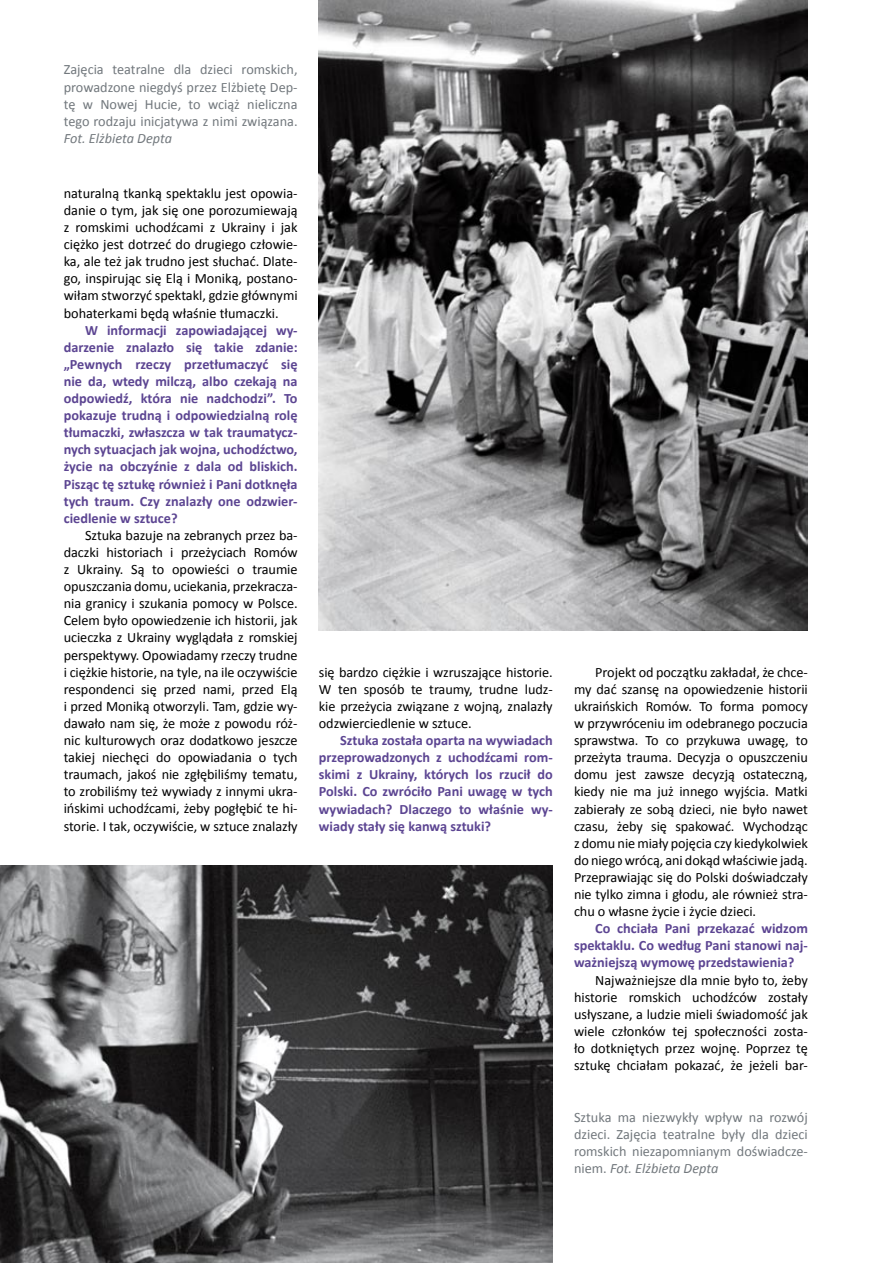
<style>
.page{position:relative;width:893px;height:1263px;background:#fff}
.page>*{position:absolute;margin:0;border:0;box-sizing:border-box;transform-origin:0 0}
.t1{font:14.25px/17.1px "Calibri";letter-spacing:-.005em;color:#000;text-align:justify}
.t2{font:700 14.25px/17.1px "Calibri";color:#5c4592;text-align:justify}
.t3{font:14.25px/17.1px "Calibri";color:#72787d;text-align:justify}
.t4{font:italic 14.25px "Calibri";color:#72787d}
.s1{font-style:italic}
</style>
<div class="page">
<img style="left:0;top:865px;width:553px;height:398px">
<img style="left:319px;top:0;width:489px;height:630px">
<p class="t3" style="left:64px;top:60px;width:235px">Zajęcia teatralne dla dzieci romskich, prowadzone niegdyś przez Elżbietę Dep&shy;tę w Nowej Hucie, to wciąż nieliczna tego rodzaju inicjatywa z nimi związana.</p>
<p class="t4" style="left:64px;top:129px;width:110px">Fot. Elżbieta Depta</p>
<p class="t1" style="left:64px;top:184px;width:235px">naturalną tkanką spektaklu jest opowia&shy;danie o tym, jak się one porozumiewają z romskimi uchodźcami z Ukrainy i jak ciężko jest dotrzeć do drugiego człowie&shy;ka, ale też jak trudno jest słuchać. Dlate&shy;go, inspirując się Elą i Moniką, postano&shy;wiłam stworzyć spektakl, gdzie głównymi bohaterkami będą właśnie tłumaczki.</p>
<p class="t2" style="left:64px;top:321px;width:235px;text-indent:21px">W informacji zapowiadającej wy&shy;darzenie znalazło się takie zdanie: „Pewnych rzeczy przetłumaczyć się nie da, wtedy milczą, albo czekają na odpowiedź, która nie nadchodzi”. To pokazuje trudną i odpowiedzialną rolę tłumaczki, zwłaszcza w tak traumatycz&shy;nych sytuacjach jak wojna, uchodźctwo, życie na obczyźnie z dala od bliskich.<br>Pisząc tę sztukę również i Pani dotknęła tych traum. Czy znalazły one odzwier&shy;ciedlenie w sztuce?</p>
<p class="t1" style="left:64px;top:526px;width:235px;text-indent:21px">Sztuka bazuje na zebranych przez ba&shy;daczki historiach i przeżyciach Romów z Ukrainy. Są to opowieści o traumie opuszczania domu, uciekania, przekracza&shy;nia granicy i szukania pomocy w Polsce.<br>Celem było opowiedzenie ich historii, jak ucieczka z Ukrainy wyglądała z romskiej perspektywy. Opowiadamy rzeczy trudne i ciężkie historie, na tyle, na ile oczywiście respondenci się przed nami, przed Elą i przed Moniką otworzyli. Tam, gdzie wy&shy;dawało nam się, że może z powodu róż&shy;nic kulturowych oraz dodatkowo jeszcze takiej niechęci do opowiadania o tych traumach, jakoś nie zgłębiliśmy tematu, to zrobiliśmy też wywiady z innymi ukra&shy;ińskimi uchodźcami, żeby pogłębić te hi&shy;storie. I tak, oczywiście, w sztuce znalazły</p>
<p class="t1" style="left:319px;top:663px;width:235px">się bardzo ciężkie i wzruszające historie.<br>W ten sposób te traumy, trudne ludz&shy;kie przeżycia związane z wojną, znalazły odzwierciedlenie w sztuce.</p>
<p class="t2" style="left:319px;top:731px;width:235px;text-indent:21px">Sztuka została oparta na wywiadach przeprowadzonych z uchodźcami rom&shy;skimi z Ukrainy, których los rzucił do Polski. Co zwróciło Pani uwagę w tych wywiadach? Dlaczego to właśnie wy&shy;wiady stały się kanwą sztuki?</p>
<p class="t1" style="left:574px;top:663px;width:235px;text-indent:21px">Projekt od początku zakładał, że chce&shy;my dać szansę na opowiedzenie historii ukraińskich Romów. To forma pomocy w przywróceniu im odebranego poczucia sprawstwa. To co przykuwa uwagę, to przeżyta trauma. Decyzja o opuszczeniu domu jest zawsze decyzją ostateczną, kiedy nie ma już innego wyjścia. Matki zabierały ze sobą dzieci, nie było nawet czasu, żeby się spakować. Wychodząc z domu nie miały pojęcia czy kiedykolwiek do niego wrócą, ani dokąd właściwie jadą.<br>Przeprawiając się do Polski doświadczały nie tylko zimna i głodu, ale również stra&shy;chu o własne życie i życie dzieci.</p>
<p class="t2" style="left:574px;top:919px;width:235px;text-indent:21px">Co chciała Pani przekazać widzom spektaklu. Co według Pani stanowi naj&shy;ważniejszą wymowę przedstawienia?</p>
<p class="t1" style="left:574px;top:970px;width:235px;text-indent:21px">Najważniejsze dla mnie było to, żeby historie romskich uchodźców zostały usłyszane, a ludzie mieli świadomość jak wiele członków tej społeczności zosta&shy;ło dotkniętych przez wojnę. Poprzez tę sztukę chciałam pokazać, że jeżeli bar-</p>
<p class="t3" style="left:574px;top:1108px;width:235px">Sztuka ma niezwykły wpływ na rozwój dzieci. Zajęcia teatralne były dla dzieci romskich niezapomnianym doświadcze&shy;niem. <span class="s1">Fot. Elżbieta Depta</span></p>
</div>
